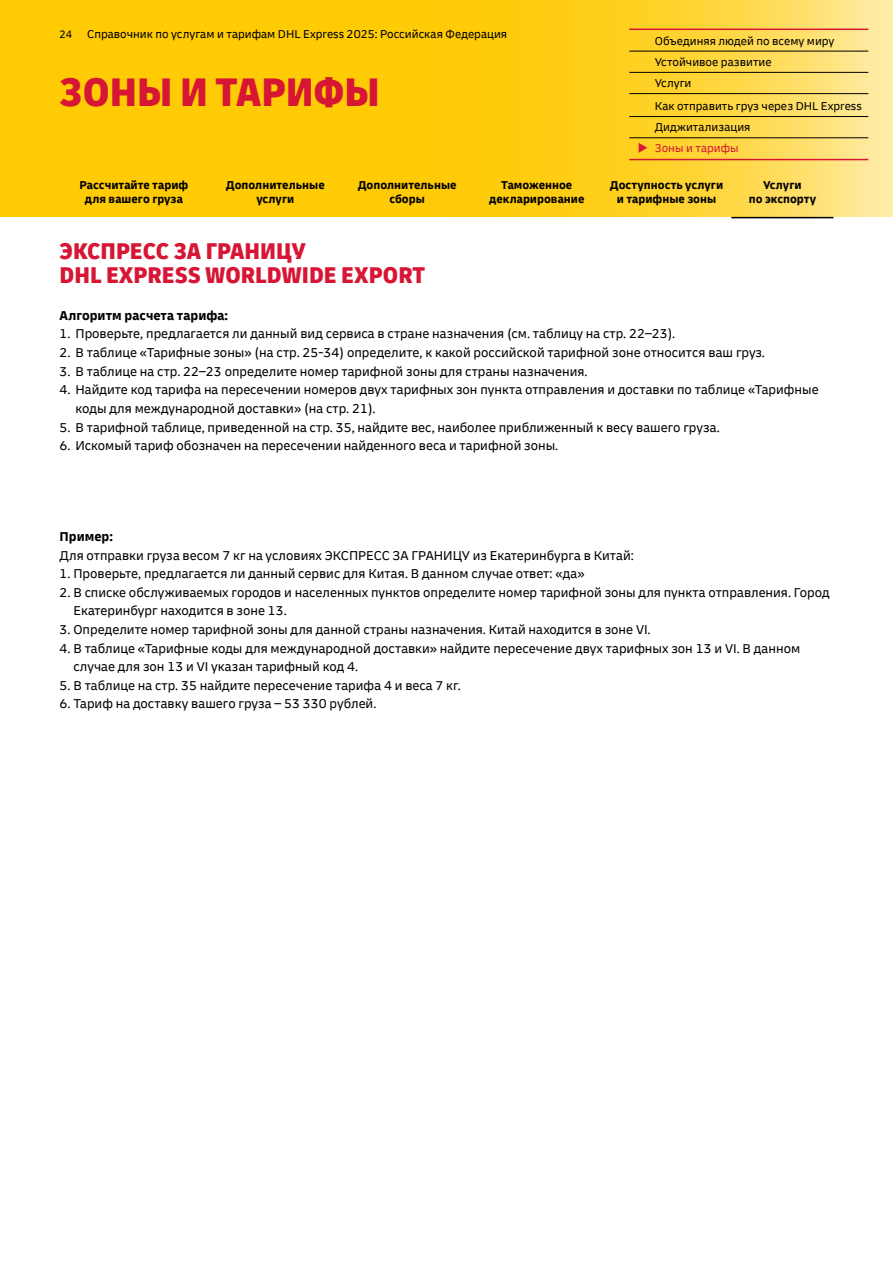
<style>
.page{position:relative;width:893px;height:1263px;background:#fff}
.page>*{position:absolute;margin:0;border:0;box-sizing:border-box;transform-origin:0 0}
.t1{font:900 condensed 42px "Delivery";color:#d71635}
.t2{font:900 condensed 24px/24px "Delivery";color:#d71635}
.t3{font:13.5px/18.6px "Delivery";color:#000}
.t4{font:700 13.5px "Delivery";color:#000}
.t5{font:12px/21.3px "Delivery";color:#000}
.t6{font:700 12px/13.5px "Delivery";color:#000;text-align:center}
.t7{font:12px "Delivery";color:#d71635}
.s1{font-size:11.25px}
</style>
<div class="page">
<svg style="left:0;top:0;width:893px;height:217px;background:#fecf20"></svg>
<hr style="left:629px;top:29px;width:239px;height:1px;background:#d71635">
<hr style="left:629px;top:51px;width:239px;height:1px;background:#000">
<hr style="left:629px;top:72px;width:239px;height:1px;background:#000">
<hr style="left:629px;top:93px;width:239px;height:1px;background:#000">
<hr style="left:629px;top:116px;width:239px;height:1px;background:#000">
<hr style="left:629px;top:138px;width:239px;height:1px;background:#000">
<hr style="left:629px;top:159px;width:239px;height:1px;background:#d71635">
<hr style="left:731px;top:217px;width:102px;height:1px;background:#000">
<p class="t5" style="left:60px;top:24px;width:449px"><span class="s1">24</span> Справочник по услугам и тарифам DHL Express 2025: Российская Федерация</p>
<h1 class="t1" style="left:60px;top:65px;width:322px">ЗОНЫ И ТАРИФЫ</h1>
<p class="t5" style="left:655px;top:30px;width:181px">Объединяя людей по всему миру<br>Устойчивое развитие<br>Услуги</p>
<p class="t5" style="left:655px;top:95px;width:209px">Как отправить груз через DHL Express<br>Диджитализация</p>
<p class="t7" style="left:638px;top:141px;width:102px">◆ Зоны и тарифы</p>
<p class="t6" style="left:80px;top:178px;width:110px">Рассчитайте тариф для вашего груза</p>
<p class="t6" style="left:226px;top:178px;width:100px">Дополнительные услуги</p>
<p class="t6" style="left:358px;top:178px;width:100px">Дополнительные сборы</p>
<p class="t6" style="left:489px;top:178px;width:97px">Таможенное декларирование</p>
<p class="t6" style="left:610px;top:178px;width:115px">Доступность услуги и тарифные зоны</p>
<p class="t6" style="left:749px;top:178px;width:69px">Услуги<br>по экспорту</p>
<h2 class="t2" style="left:60px;top:239px;width:367px">ЭКСПРЕСС ЗА ГРАНИЦУ<br>DHL EXPRESS WORLDWIDE EXPORT</h2>
<p class="t4" style="left:60px;top:307px;width:170px">Алгоритм расчета тарифа:</p>
<p class="t3" style="left:60px;top:325px;width:617px">1. Проверьте, предлагается ли данный вид сервиса в стране назначения (см. таблицу на стр. 22–23).</p>
<p class="t3" style="left:60px;top:343px;width:707px">2. В таблице «Тарифные зоны» (на стр. 25-34) определите, к какой российской тарифной зоне относится ваш груз.</p>
<p class="t3" style="left:60px;top:362px;width:530px">3. В таблице на стр. 22–23 определите номер тарифной зоны для страны назначения.</p>
<p class="t3" style="left:75px;top:380px;width:745px;text-indent:-16px">4. Найдите код тарифа на пересечении номеров двух тарифных зон пункта отправления и доставки по таблице «Тарифные коды для международной доставки» (на стр. 21).</p>
<p class="t3" style="left:60px;top:418px;width:662px">5. В тарифной таблице, приведенной на стр. 35, найдите вес, наиболее приближенный к весу вашего груза.</p>
<p class="t3" style="left:60px;top:436px;width:500px">6. Искомый тариф обозначен на пересечении найденного веса и тарифной зоны.</p>
<p class="t4" style="left:60px;top:528px;width:55px">Пример:</p>
<p class="t3" style="left:60px;top:546px;width:576px">Для отправки груза весом 7 кг на условиях ЭКСПРЕСС ЗА ГРАНИЦУ из Екатеринбурга в Китай:</p>
<p class="t3" style="left:60px;top:564px;width:527px">1. Проверьте, предлагается ли данный сервис для Китая. В данном случае ответ: «да»</p>
<p class="t3" style="left:73px;top:583px;width:758px;text-indent:-14px">2. В списке обслуживаемых городов и населенных пунктов определите номер тарифной зоны для пункта отправления. Город<br>Екатеринбург находится в зоне 13.</p>
<p class="t3" style="left:60px;top:620px;width:593px">3. Определите номер тарифной зоны для данной страны назначения. Китай находится в зоне VI.</p>
<p class="t3" style="left:73px;top:639px;width:728px;text-indent:-14px">4. В таблице «Тарифные коды для международной доставки» найдите пересечение двух тарифных зон 13 и VI. В данном случае для зон 13 и VI указан тарифный код 4.</p>
<p class="t3" style="left:60px;top:676px;width:403px">5. В таблице на стр. 35 найдите пересечение тарифа 4 и веса 7 кг.</p>
<p class="t3" style="left:60px;top:695px;width:318px">6. Тариф на доставку вашего груза – 53 330 рублей.</p>
</div>
